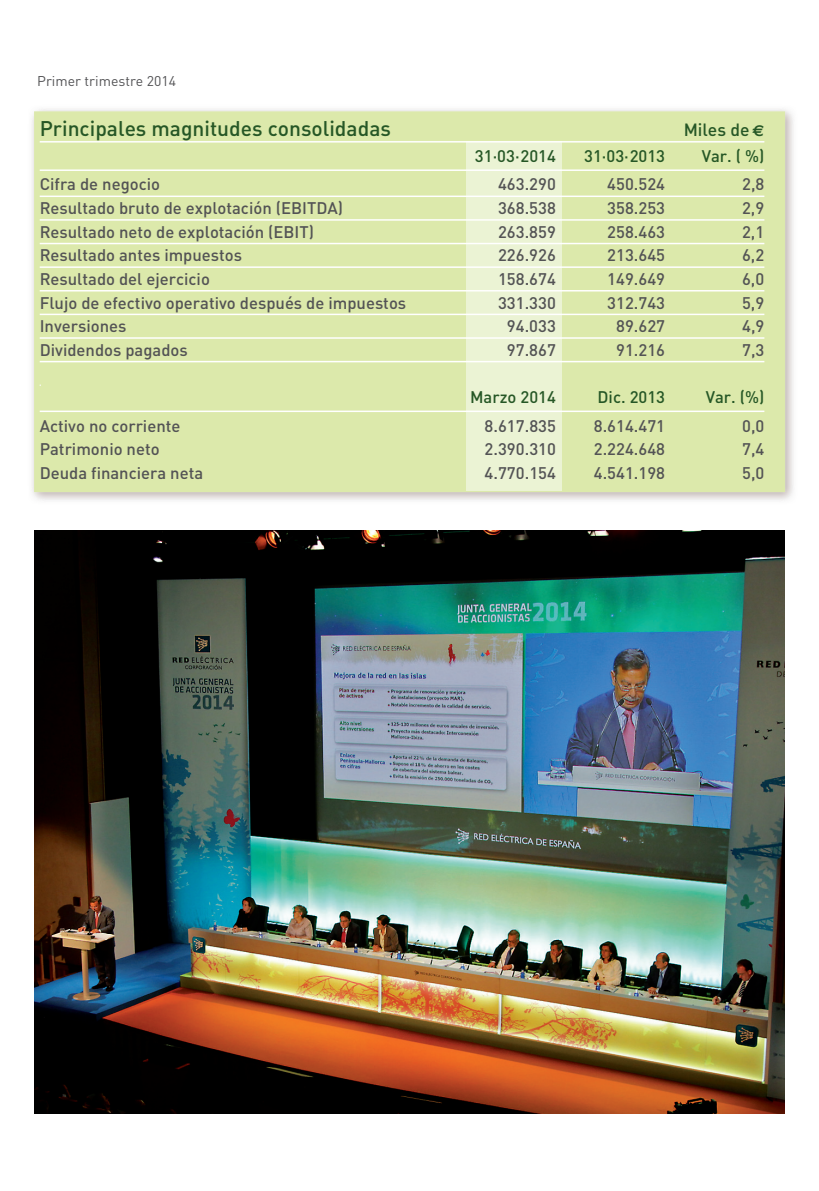
<style>
.page{position:relative;width:819px;height:1191px;background:#fff}
.page>*{position:absolute;margin:0;border:0;box-sizing:border-box;transform-origin:0 0}
.t1{font:21px "DIN Medium Alternate";color:#265726}
.t2{font:17.5px "DIN Medium Alternate";color:#265726}
.t3{font:500 16.62px "DINOT";color:#535355}
.t4{font:500 16.62px "DIN";color:#535355}
.t5{font:500 16.62px "DIN";color:#265726}
.t6{font:14px "DIN";color:#535355}
.s1{font-family:"Euro Sans Std";font-weight:700;font-size:15.75px}
</style>
<div class="page">
<div style="left:466px;top:141px;width:96px;height:350px;background:#ebf3d4"></div>
<hr style="left:40px;top:141px;width:724px;height:1px;background:#fff">
<hr style="left:40px;top:169px;width:724px;height:2px;background:#fff">
<hr style="left:40px;top:195px;width:724px;height:2px;background:#fff">
<hr style="left:40px;top:219px;width:724px;height:2px;background:#fff">
<hr style="left:40px;top:243px;width:724px;height:1px;background:#fff">
<hr style="left:40px;top:266px;width:724px;height:2px;background:#fff">
<hr style="left:40px;top:290px;width:724px;height:1px;background:#fff">
<hr style="left:40px;top:314px;width:724px;height:1px;background:#fff">
<hr style="left:40px;top:337px;width:724px;height:2px;background:#fff">
<hr style="left:40px;top:361px;width:724px;height:1px;background:#fff">
<hr style="left:40px;top:410px;width:724px;height:2px;background:#fff">
<img style="left:35px;top:531px;width:749px;height:583px">
<p class="t6" style="left:37px;top:76px;width:140px">Primer trimestre 2014</p>
<p class="t1" style="left:40px;top:121px;width:353px">Principales magnitudes consolidadas</p>
<p class="t2" style="left:683px;top:123px;width:82px">Miles de <span class="s1">€</span></p>
<p class="t5" style="left:475px;top:150px;width:82px">31·03·2014</p>
<p class="t5" style="left:584px;top:150px;width:82px">31·03·2013</p>
<p class="t5" style="left:701px;top:150px;width:64px">Var. ( %)</p>
<p class="t3" style="left:40px;top:179px;width:122px">Cifra de negocio</p>
<p class="t3" style="left:498px;top:179px;width:59px">463.290</p>
<p class="t3" style="left:607px;top:179px;width:59px">450.524</p>
<p class="t3" style="left:742px;top:179px;width:24px">2,8</p>
<p class="t3" style="left:40px;top:202px;width:305px">Resultado bruto de explotación (EBITDA)</p>
<p class="t3" style="left:498px;top:202px;width:59px">368.538</p>
<p class="t3" style="left:607px;top:202px;width:59px">358.253</p>
<p class="t3" style="left:742px;top:202px;width:24px">2,9</p>
<p class="t3" style="left:40px;top:226px;width:276px">Resultado neto de explotación (EBIT)</p>
<p class="t3" style="left:498px;top:226px;width:59px">263.859</p>
<p class="t3" style="left:607px;top:226px;width:59px">258.463</p>
<p class="t3" style="left:742px;top:226px;width:24px">2,1</p>
<p class="t3" style="left:40px;top:249px;width:204px">Resultado antes impuestos</p>
<p class="t3" style="left:498px;top:249px;width:59px">226.926</p>
<p class="t3" style="left:607px;top:249px;width:59px">213.645</p>
<p class="t3" style="left:742px;top:249px;width:24px">6,2</p>
<p class="t3" style="left:40px;top:273px;width:172px">Resultado del ejercicio</p>
<p class="t3" style="left:498px;top:273px;width:59px">158.674</p>
<p class="t3" style="left:607px;top:273px;width:59px">149.649</p>
<p class="t3" style="left:742px;top:273px;width:24px">6,0</p>
<p class="t3" style="left:40px;top:297px;width:368px">Flujo de efectivo operativo después de impuestos</p>
<p class="t3" style="left:498px;top:297px;width:59px">331.330</p>
<p class="t3" style="left:607px;top:297px;width:59px">312.743</p>
<p class="t3" style="left:742px;top:297px;width:24px">5,9</p>
<p class="t3" style="left:40px;top:320px;width:88px">Inversiones</p>
<p class="t3" style="left:507px;top:320px;width:50px">94.033</p>
<p class="t3" style="left:616px;top:320px;width:50px">89.627</p>
<p class="t3" style="left:742px;top:320px;width:24px">4,9</p>
<p class="t3" style="left:40px;top:344px;width:150px">Dividendos pagados</p>
<p class="t3" style="left:507px;top:344px;width:50px">97.867</p>
<p class="t3" style="left:616px;top:344px;width:50px">91.216</p>
<p class="t3" style="left:742px;top:344px;width:24px">7,3</p>
<p class="t5" style="left:470px;top:391px;width:87px">Marzo 2014</p>
<p class="t5" style="left:597px;top:391px;width:69px">Dic. 2013</p>
<p class="t5" style="left:705px;top:391px;width:60px">Var. (%)</p>
<p class="t4" style="left:40px;top:420px;width:142px">Activo no corriente</p>
<p class="t4" style="left:484px;top:420px;width:73px">8.617.835</p>
<p class="t4" style="left:593px;top:420px;width:73px">8.614.471</p>
<p class="t4" style="left:742px;top:420px;width:24px">0,0</p>
<p class="t4" style="left:40px;top:443px;width:121px">Patrimonio neto</p>
<p class="t4" style="left:484px;top:443px;width:73px">2.390.310</p>
<p class="t4" style="left:593px;top:443px;width:73px">2.224.648</p>
<p class="t4" style="left:742px;top:443px;width:24px">7,4</p>
<p class="t4" style="left:40px;top:467px;width:165px">Deuda financiera neta</p>
<p class="t4" style="left:484px;top:467px;width:73px">4.770.154</p>
<p class="t4" style="left:593px;top:467px;width:73px">4.541.198</p>
<p class="t4" style="left:742px;top:467px;width:24px">5,0</p>
</div>
